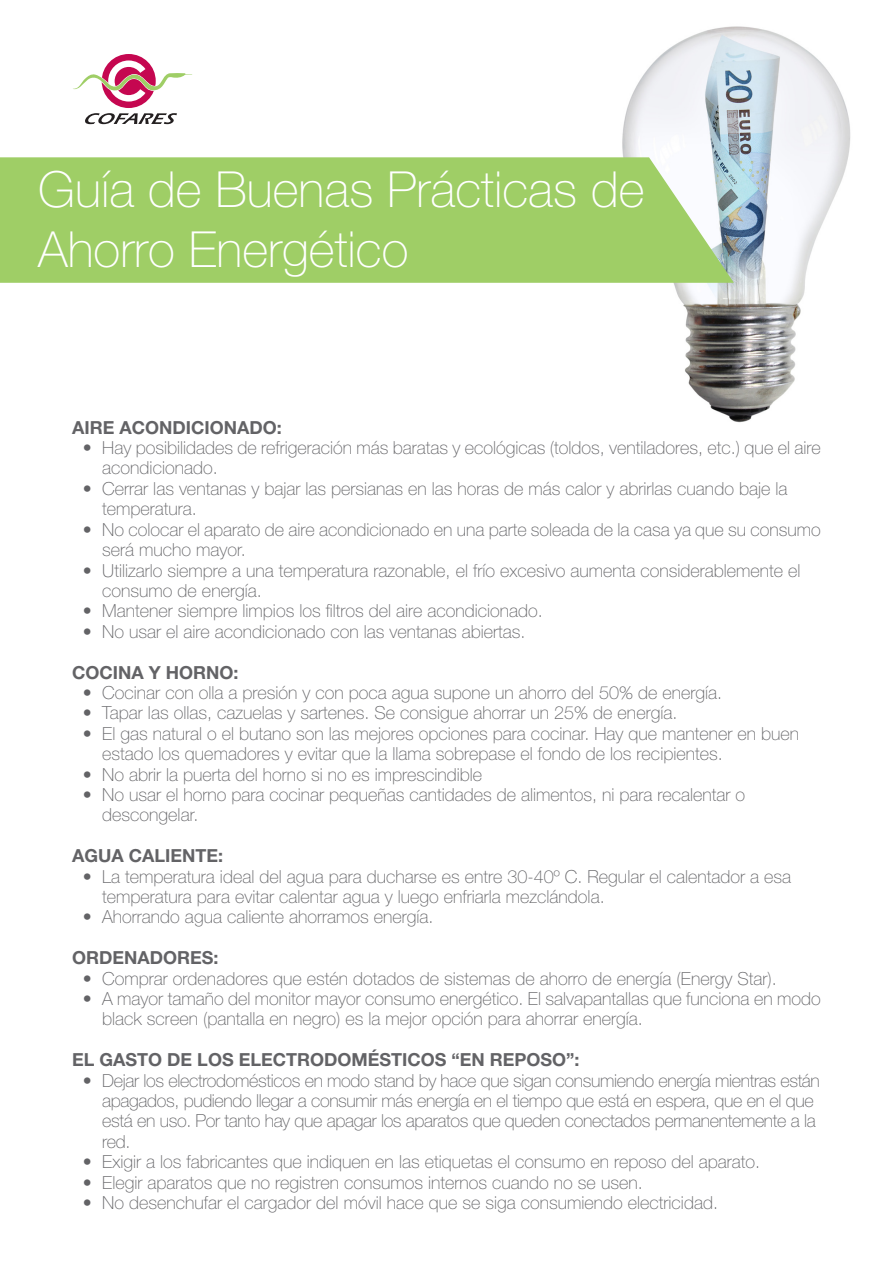
<style>
.page{position:relative;width:893px;height:1263px;background:#fff}
.page>*{position:absolute;margin:0;border:0;box-sizing:border-box;transform-origin:0 0}
.t1{font:100 49.8px "Helvetica Neue";color:#fff}
.t2{font:100 18px/20.4px "Helvetica Neue";color:#636366}
.t3{font:100 18px/20.4px "Helvetica Neue";letter-spacing:-.02em;color:#636366}
.t4{font:700 18px "Helvetica Neue";color:#636366}
</style>
<div class="page">
<svg style="left:73px;top:54px;width:119px;height:70px"></svg>
<img style="left:622px;top:26px;width:229px;height:397px">
<svg style="left:0;top:157px;width:734px;height:126px;background:#a2cf6d"></svg>
<p class="t1" style="left:38px;top:162px;width:608px">Guía de Buenas Prácticas de</p>
<p class="t1" style="left:38px;top:222px;width:372px">Ahorro Energético</p>
<p class="t4" style="left:72px;top:416px;width:211px">AIRE ACONDICIONADO:</p>
<p class="t2" style="left:83px;top:438px;width:739px">• Hay posibilidades de refrigeración más baratas y ecológicas (toldos, ventiladores, etc.) que el aire</p>
<p class="t2" style="left:102px;top:458px;width:117px">acondicionado.</p>
<p class="t2" style="left:83px;top:478px;width:706px">• Cerrar las ventanas y bajar las persianas en las horas de más calor y abrirlas cuando baje la</p>
<p class="t2" style="left:102px;top:499px;width:96px">temperatura.</p>
<p class="t2" style="left:83px;top:519px;width:739px">• No colocar el aparato de aire acondicionado en una parte soleada de la casa ya que su consumo</p>
<p class="t2" style="left:102px;top:540px;width:145px">será mucho mayor.</p>
<p class="t2" style="left:102px;top:560px;width:700px;text-indent:-19px">• Utilizarlo siempre a una temperatura razonable, el frío excesivo aumenta considerablemente el consumo de energía.</p>
<p class="t2" style="left:83px;top:601px;width:462px">• Mantener siempre limpios los filtros del aire acondicionado.</p>
<p class="t2" style="left:83px;top:621px;width:444px">• No usar el aire acondicionado con las ventanas abiertas.</p>
<p class="t4" style="left:72px;top:661px;width:168px">COCINA Y HORNO:</p>
<p class="t2" style="left:83px;top:682px;width:641px">• Cocinar con olla a presión y con poca agua supone un ahorro del 50% de energía.</p>
<p class="t2" style="left:83px;top:703px;width:596px">• Tapar las ollas, cazuelas y sartenes. Se consigue ahorrar un 25% de energía.</p>
<p class="t2" style="left:102px;top:723px;width:698px;text-indent:-19px">• El gas natural o el butano son las mejores opciones para cocinar. Hay que mantener en buen estado los quemadores y evitar que la llama sobrepase el fondo de los recipientes.</p>
<p class="t2" style="left:83px;top:764px;width:401px">• No abrir la puerta del horno si no es imprescindible</p>
<p class="t2" style="left:83px;top:784px;width:664px">• No usar el horno para cocinar pequeñas cantidades de alimentos, ni para recalentar o</p>
<p class="t2" style="left:102px;top:805px;width:98px">descongelar.</p>
<p class="t4" style="left:72px;top:844px;width:152px">AGUA CALIENTE:</p>
<p class="t2" style="left:102px;top:866px;width:690px;text-indent:-19px">• La temperatura ideal del agua para ducharse es entre 30-40º C. Regular el calentador a esa temperatura para evitar calentar agua y luego enfriarla mezclándola.</p>
<p class="t2" style="left:83px;top:907px;width:352px">• Ahorrando agua caliente ahorramos energía.</p>
<p class="t4" style="left:72px;top:946px;width:148px">ORDENADORES:</p>
<p class="t2" style="left:83px;top:968px;width:695px">• Comprar ordenadores que estén dotados de sistemas de ahorro de energía (Energy Star).</p>
<p class="t2" style="left:83px;top:988px;width:739px">• A mayor tamaño del monitor mayor consumo energético. El salvapantallas que funciona en modo</p>
<p class="t2" style="left:102px;top:1009px;width:542px">black screen (pantalla en negro) es la mejor opción para ahorrar energía.</p>
<p class="t4" style="left:72px;top:1048px;width:509px">EL GASTO DE LOS ELECTRODOMÉSTICOS “EN REPOSO”:</p>
<p class="t3" style="left:83px;top:1070px;width:739px">• Dejar los electrodomésticos en modo stand by hace que sigan consumiendo energía mientras están</p>
<p class="t3" style="left:102px;top:1090px;width:713px">apagados, pudiendo llegar a consumir más energía en el tiempo que está en espera, que en el que</p>
<p class="t3" style="left:102px;top:1111px;width:715px">está en uso. Por tanto hay que apagar los aparatos que queden conectados permanentemente a la red.</p>
<p class="t2" style="left:83px;top:1152px;width:679px">• Exigir a los fabricantes que indiquen en las etiquetas el consumo en reposo del aparato.</p>
<p class="t2" style="left:83px;top:1172px;width:561px">• Elegir aparatos que no registren consumos internos cuando no se usen.</p>
<p class="t2" style="left:83px;top:1192px;width:637px">• No desenchufar el cargador del móvil hace que se siga consumiendo electricidad.</p>
</div>
